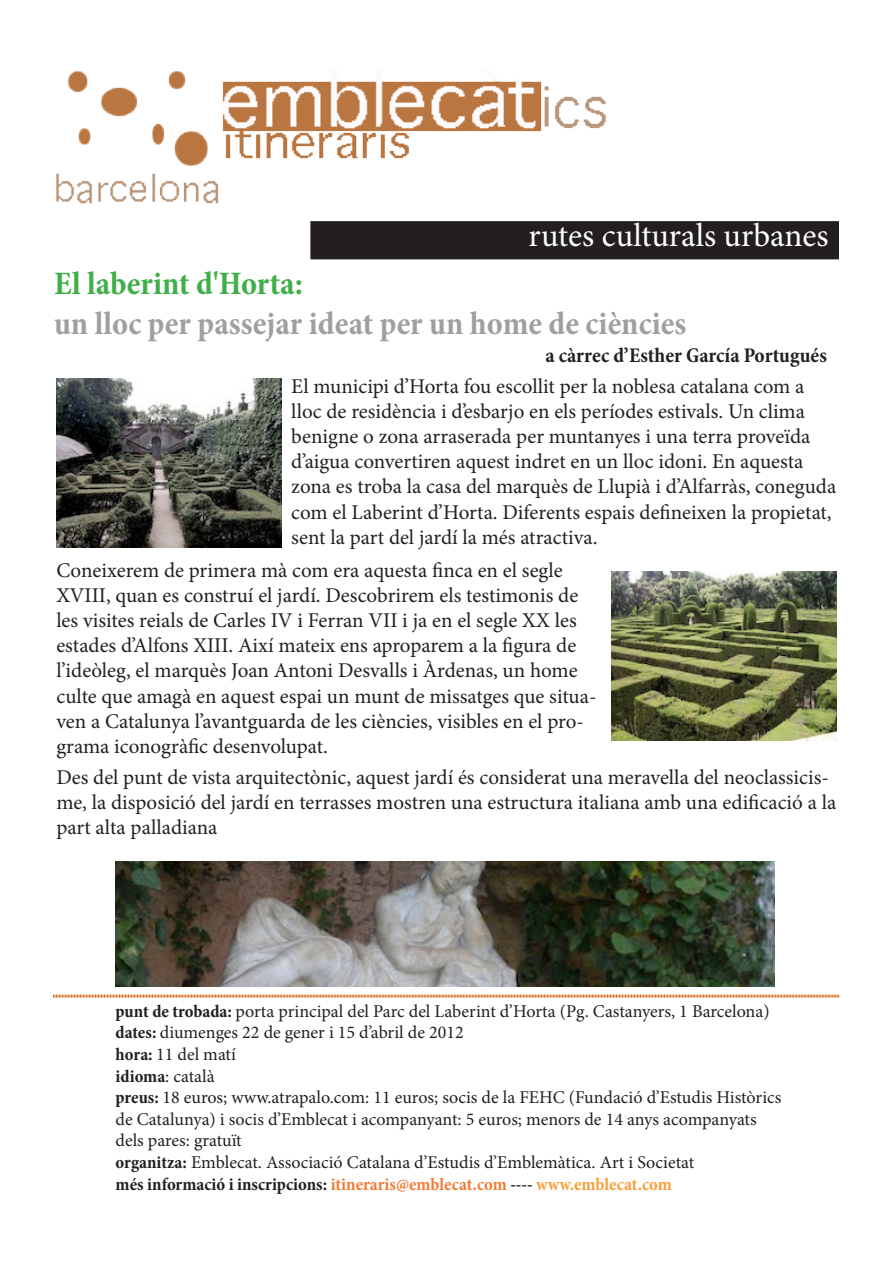
<style>
.page{position:relative;width:893px;height:1263px;background:#fff}
.page>*{position:absolute;margin:0;border:0;box-sizing:border-box;transform-origin:0 0}
.t1{font:700 condensed 33px "Minion Pro";color:#9d9fa2}
.t2{font:33px "Minion Pro";color:#fff}
.t3{font:700 condensed 33px "Minion Pro";color:#40ae49}
.t4{font:21px/25.2px "Minion Pro";color:#231f20}
.t5{font:700 condensed 21px "Minion Pro";color:#231f20}
.t6{font:18px/21.6px "Minion Pro";color:#231f20}
.t7{font:700 condensed 18px "Minion Pro";color:#231f20}
.s1{font-weight:700;font-stretch:condensed}
.s2{color:#f37b38}
.s3{color:#f99f3a}
</style>
<div class="page">
<img style="left:56px;top:71px;width:550px;height:133px">
<div style="left:311px;top:222px;width:527px;height:37px;background:#231f20"></div>
<div style="left:310px;top:221px;width:529px;height:38px;border:2px solid #231f20"></div>
<img style="left:56px;top:378px;width:225px;height:169px">
<img style="left:612px;top:572px;width:225px;height:168px">
<img style="left:116px;top:861px;width:658px;height:125px">
<svg style="left:53px;top:994px;width:786px;height:4px;background:#eab48b"></svg>
<p class="t2" style="left:529px;top:214px;width:301px">rutes culturals urbanes</p>
<p class="t3" style="left:54px;top:261px;width:250px">El laberint d'Horta:</p>
<p class="t1" style="left:54px;top:300px;width:634px">un lloc per passejar ideat per un home de ciències</p>
<p class="t4" style="left:291px;top:373px;width:546px">El municipi d’Horta fou escollit per la noblesa catalana com a lloc de residència i d’esbarjo en els períodes estivals. Un clima benigne o zona arraserada per muntanyes i una terra proveïda d’aigua convertiren aquest indret en un lloc idoni. En aquesta zona es troba la casa del marquès de Llupià i d’Alfarràs, coneguda com el Laberint d’Horta. Diferents espais defineixen la propietat, sent la part del jardí la més atractiva.</p>
<p class="t4" style="left:56px;top:557px;width:542px">Coneixerem de primera mà com era aquesta finca en el segle XVIII, quan es construí el jardí. Descobrirem els testimonis de les visites reials de Carles IV i Ferran VII i ja en el segle XX les estades d’Alfons XIII. Així mateix ens aproparem a la figura de l’ideòleg, el marquès Joan Antoni Desvalls i Àrdenas, un home culte que amagà en aquest espai un munt de missatges que situa&shy;ven a Catalunya l’avantguarda de les ciències, visibles en el pro&shy;grama iconogràfic desenvolupat.</p>
<p class="t4" style="left:56px;top:765px;width:781px">Des del punt de vista arquitectònic, aquest jardí és considerat una meravella del neoclassicis&shy;me, la disposició del jardí en terrasses mostren una estructura italiana amb una edificació a la part alta palladiana</p>
<p class="t5" style="left:545px;top:341px;width:283px">a càrrec d’Esther García Portugués</p>
<p class="t6" style="left:116px;top:1000px;width:655px"><span class="s1">punt de trobada:</span> porta principal del Parc del Laberint d’Horta (Pg. Castanyers, 1 Barcelona)</p>
<p class="t6" style="left:116px;top:1022px;width:350px"><span class="s1">dates:</span> diumenges 22 de gener i 15 d’abril de 2012</p>
<p class="t6" style="left:116px;top:1043px;width:122px"><span class="s1">hora:</span> 11 del matí</p>
<p class="t6" style="left:116px;top:1065px;width:101px"><span class="s1">idioma</span>: català</p>
<p class="t6" style="left:116px;top:1087px;width:667px"><span class="s1">preus:</span> 18 euros; www.atrapalo.com: 11 euros; socis de la FEHC (Fundació d’Estudis Històrics de Catalunya) i socis d’Emblecat i acompanyant: 5 euros; menors de 14 anys acompanyats dels pares: gratuït</p>
<p class="t6" style="left:116px;top:1151px;width:580px"><span class="s1">organitza:</span> Emblecat. Associació Catalana d’Estudis d’Emblemàtica. Art i Societat</p>
<p class="t7" style="left:116px;top:1171px;width:558px">més informació i inscripcions: <span class="s2">itineraris@emblecat.com</span> ---- <span class="s3">www.emblecat.com</span></p>
</div>
